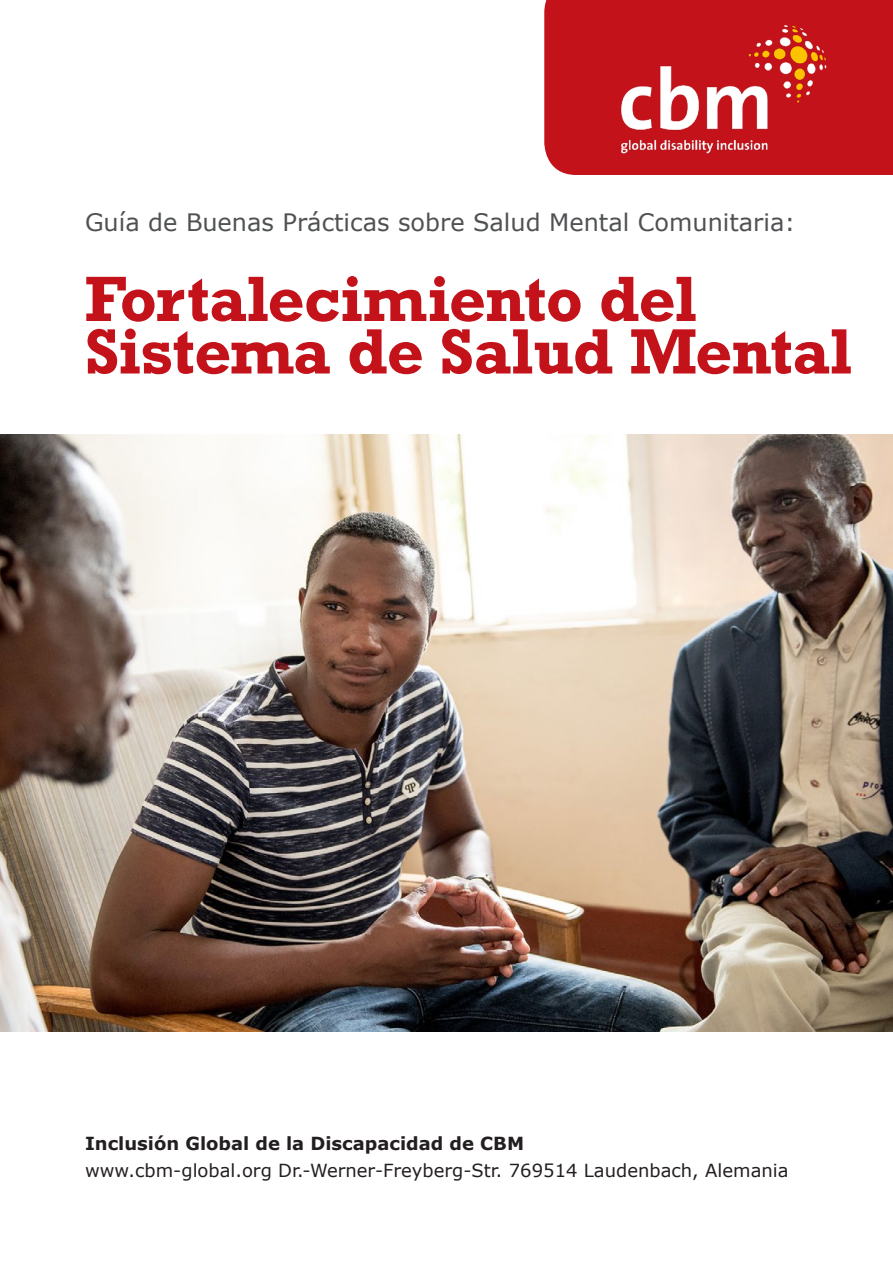
<style>
.page{position:relative;width:893px;height:1263px;background:#fff}
.page>*{position:absolute;margin:0;border:0;box-sizing:border-box;transform-origin:0 0}
.t1{font:700 60px/52.5px "Rockwell";letter-spacing:-.01em;color:#c4121a}
.t2{font:24px "Verdana";color:#4f5153}
.t3{font:18px "Verdana";color:#231f20}
.t4{font:700 18px "Verdana";color:#231f20}
</style>
<div class="page">
<div style="left:544px;top:0;width:349px;height:175px;background:#c4121a"></div>
<img style="left:615px;top:19px;width:217px;height:139px">
<img style="left:0;top:434px;width:893px;height:597px">
<h2 class="t2" style="left:85px;top:206px;width:712px">Guía de Buenas Prácticas sobre Salud Mental Comunitaria:</h2>
<h1 class="t1" style="left:85px;top:272px;width:768px">Fortalecimiento del<br>Sistema de Salud Mental</h1>
<p class="t4" style="left:85px;top:1131px;width:441px">Inclusión Global de la Discapacidad de CBM</p>
<p class="t3" style="left:85px;top:1158px;width:705px">www.cbm-global.org Dr.-Werner-Freyberg-Str. 769514 Laudenbach, Alemania</p>
</div>
